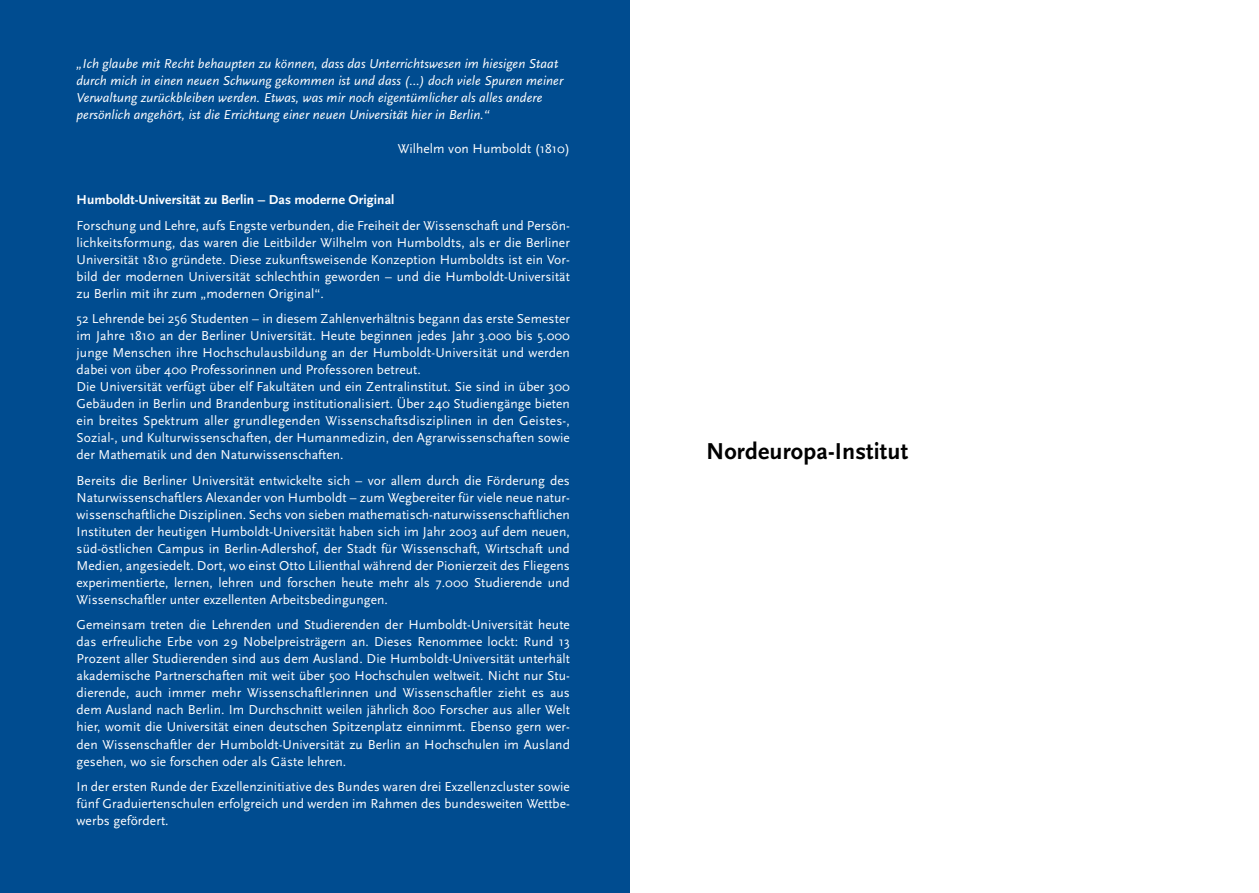
<style>
.page{position:relative;width:1259px;height:893px;background:#fff}
.page>*{position:absolute;margin:0;border:0;box-sizing:border-box;transform-origin:0 0}
.t1{font:700 24px "Scala Sans";letter-spacing:.005em;color:#000}
.t2{font:13.5px/17px "Scala Sans";letter-spacing:.005em;color:#fff;text-align:justify}
.t3{font:italic 13.5px/17px "Scala Sans";letter-spacing:.005em;color:#fff}
.t4{font:700 13.5px "Scala Sans";letter-spacing:.005em;color:#fff}
</style>
<div class="page">
<div style="left:0;top:0;width:629px;height:893px;background:#004c90"></div>
<p class="t3" style="left:77px;top:55px;width:488px">„Ich glaube mit Recht behaupten zu können, dass das Unterrichtswesen im hiesigen Staat durch mich in einen neuen Schwung gekommen ist und dass (…) doch viele Spuren meiner Verwaltung zurückbleiben werden. Etwas, was mir noch eigentümlicher als alles andere persönlich angehört, ist die Errichtung einer neuen Universität hier in Berlin.“</p>
<p class="t2" style="left:398px;top:140px;width:174px">Wilhelm von Humboldt (1810)</p>
<p class="t4" style="left:77px;top:192px;width:319px">Humboldt-Universität zu Berlin – Das moderne Original</p>
<p class="t2" style="left:77px;top:217px;width:495px">Forschung und Lehre, aufs Engste verbunden, die Freiheit der Wissenschaft und Persön&shy;lichkeitsformung, das waren die Leitbilder Wilhelm von Humboldts, als er die Berliner Universität 1810 gründete. Diese zukunftsweisende Konzeption Humboldts ist ein Vor&shy;bild der modernen Universität schlechthin geworden – und die Humboldt-Universität zu Berlin mit ihr zum „modernen Original“.</p>
<p class="t2" style="left:77px;top:311px;width:495px;text-align:left">52 Lehrende bei 256 Studenten – in diesem Zahlenverhältnis begann das erste Semester im Jahre 1810 an der Berliner Universität. Heute beginnen jedes Jahr 3.000 bis 5.000 junge Menschen ihre Hochschulausbildung an der Humboldt-Universität und werden dabei von über 400 Professorinnen und Professoren betreut.<br>Die Universität verfügt über elf Fakultäten und ein Zentralinstitut. Sie sind in über 300<br>Gebäuden in Berlin und Brandenburg institutionalisiert. Über 240 Studiengänge bieten ein breites Spektrum aller grundlegenden Wissenschaftsdisziplinen in den Geistes-, Sozial-, und Kulturwissenschaften, der Humanmedizin, den Agrarwissenschaften sowie der Mathematik und den Naturwissenschaften.</p>
<p class="t2" style="left:77px;top:472px;width:495px">Bereits die Berliner Universität entwickelte sich – vor allem durch die Förderung des Naturwissenschaftlers Alexander von Humboldt – zum Wegbereiter für viele neue natur&shy;wissenschaftliche Disziplinen. Sechs von sieben mathematisch-naturwissenschaftlichen Instituten der heutigen Humboldt-Universität haben sich im Jahr 2003 auf dem neuen, süd-östlichen Campus in Berlin-Adlershof, der Stadt für Wissenschaft, Wirtschaft und Medien, angesiedelt. Dort, wo einst Otto Lilienthal während der Pionierzeit des Fliegens experimentierte, lernen, lehren und forschen heute mehr als 7.000 Studierende und Wissenschaftler unter exzellenten Arbeitsbedingungen.</p>
<p class="t2" style="left:77px;top:617px;width:495px">Gemeinsam treten die Lehrenden und Studierenden der Humboldt-Universität heute das erfreuliche Erbe von 29 Nobelpreisträgern an. Dieses Renommee lockt: Rund 13<br>Prozent aller Studierenden sind aus dem Ausland. Die Humboldt-Universität unterhält akademische Partnerschaften mit weit über 500 Hochschulen weltweit. Nicht nur Stu&shy;dierende, auch immer mehr Wissenschaftlerinnen und Wissenschaftler zieht es aus dem Ausland nach Berlin. Im Durchschnitt weilen jährlich 800 Forscher aus aller Welt hier, womit die Universität einen deutschen Spitzenplatz einnimmt. Ebenso gern wer&shy;den Wissenschaftler der Humboldt-Universität zu Berlin an Hochschulen im Ausland gesehen, wo sie forschen oder als Gäste lehren.</p>
<p class="t2" style="left:77px;top:778px;width:495px">In der ersten Runde der Exzellenzinitiative des Bundes waren drei Exzellenzcluster sowie fünf Graduiertenschulen erfolgreich und werden im Rahmen des bundesweiten Wettbe&shy;werbs gefördert.</p>
<h1 class="t1" style="left:706px;top:439px;width:204px">Nordeuropa-Institut</h1>
</div>
